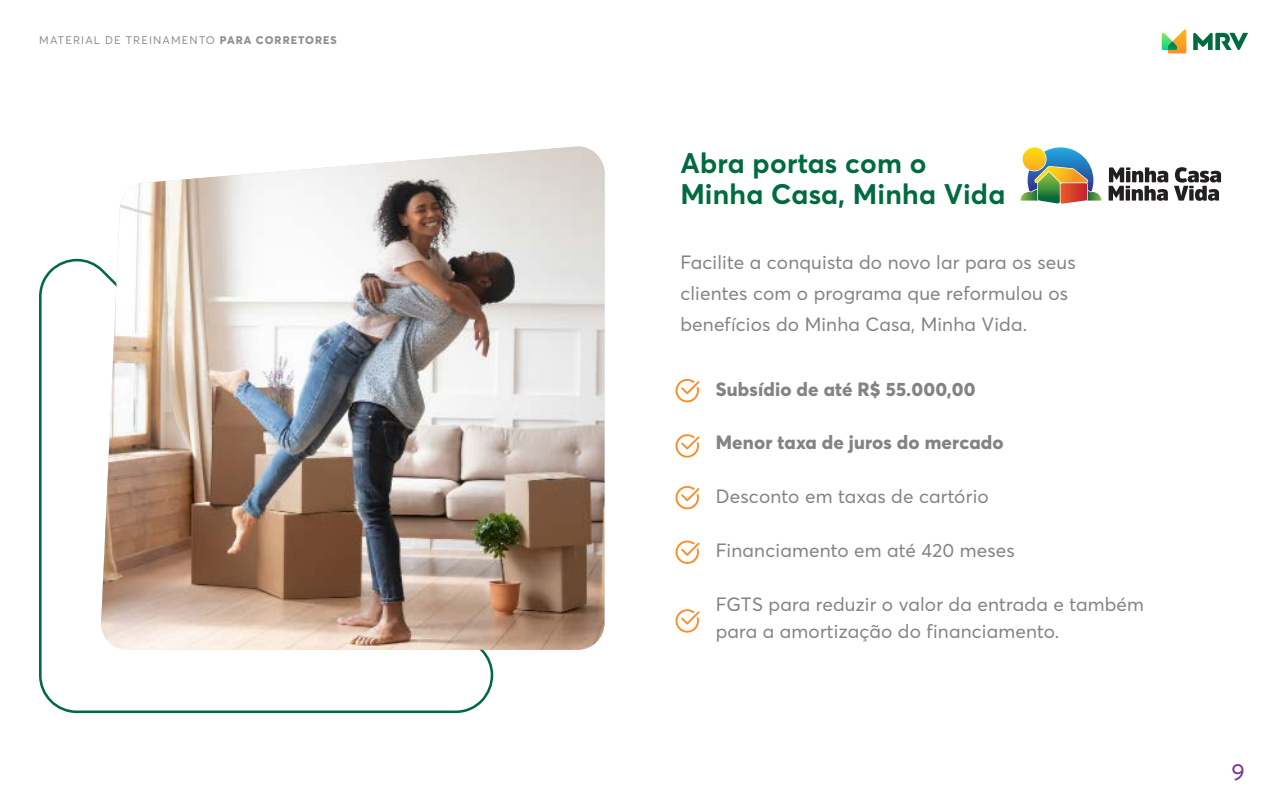
<style>
.page{position:relative;width:1280px;height:800px;background:#fff}
.page>*{position:absolute;margin:0;border:0;box-sizing:border-box;transform-origin:0 0}
.t1{font:700 28px/31px "Averta Std";letter-spacing:.01em;color:#006b3f}
.t2{font:23px "Averta Std";color:#78368c}
.t3{font:19px/31px "Averta Std";letter-spacing:.01em;color:#838383}
.t4{font:800 19px "Averta Std";letter-spacing:.01em;color:#838383}
.t5{font:11px "Averta Std";letter-spacing:.105em;color:#909090}
.s1{font-weight:800}
</style>
<div class="page">
<svg style="left:1193px;top:33px;width:55px;height:17px"></svg>
<svg style="left:1162px;top:29px;width:24px;height:24px"></svg>
<svg style="left:39px;top:259px;width:454px;height:454px"></svg>
<img style="left:101px;top:146px;width:504px;height:504px">
<img style="left:116px;top:283px;width:367px;height:367px">
<svg style="left:676px;top:609px;width:23px;height:24px"></svg>
<svg style="left:676px;top:541px;width:23px;height:23px"></svg>
<svg style="left:676px;top:486px;width:23px;height:23px"></svg>
<svg style="left:676px;top:434px;width:23px;height:24px"></svg>
<svg style="left:676px;top:379px;width:23px;height:23px"></svg>
<svg style="left:1021px;top:147px;width:80px;height:57px"></svg>
<svg style="left:1109px;top:167px;width:59px;height:34px"></svg>
<svg style="left:1174px;top:167px;width:47px;height:34px"></svg>
<p class="t5" style="left:39px;top:32px;width:299px">MATERIAL DE TREINAMENTO <span class="s1">PARA CORRETORES</span></p>
<h1 class="t1" style="left:680px;top:147px;width:326px">Abra portas com o<br>Minha Casa, Minha Vida</h1>
<p class="t3" style="left:680px;top:246px;width:397px">Facilite a conquista do novo lar para os seus clientes com o programa que reformulou os benefícios do Minha Casa, Minha Vida.</p>
<p class="t4" style="left:716px;top:375px;width:262px">Subsídio de até R$ 55.000,00</p>
<p class="t4" style="left:716px;top:429px;width:290px">Menor taxa de juros do mercado</p>
<p class="t3" style="left:716px;top:481px;width:275px">Desconto em taxas de cartório</p>
<p class="t3" style="left:716px;top:535px;width:301px">Financiamento em até 420 meses</p>
<p class="t3" style="left:716px;top:591px;width:430px;line-height:27px">FGTS para reduzir o valor da entrada e também para a amortização do financiamento.</p>
<p class="t2" style="left:1231px;top:757px;width:15px">9</p>
</div>
